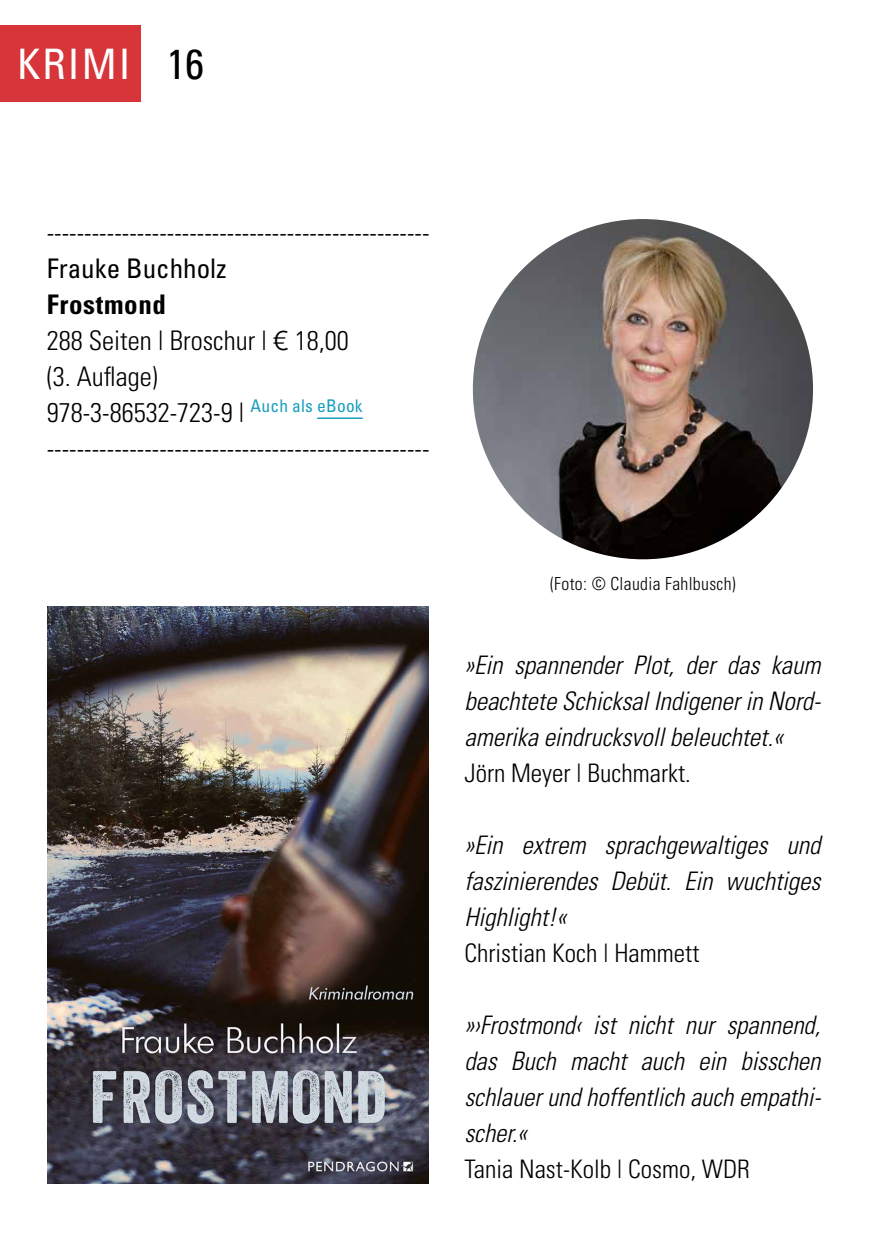
<style>
.page{position:relative;width:893px;height:1259px;background:#fff}
.page>*{position:absolute;margin:0;border:0;box-sizing:border-box;transform-origin:0 0}
.t1{font:condensed 42px "Univers";letter-spacing:.05em;color:#fff}
.t2{font:300 condensed 27px/36px "Univers";color:#000}
.t3{font:condensed 27px "Univers";color:#000}
.t4{font:italic 300 condensed 25.5px/36px "Univers";color:#000;text-align:justify}
.t5{font:300 condensed 25.5px "Univers";color:#000}
.t6{font:300 condensed 18px "Univers";letter-spacing:.02em;color:#000}
.s1{color:#000}
.s2{font-weight:700}
.s3{font-family:"Avenir Next";font-weight:400;font-stretch:normal}
</style>
<div class="page">
<div style="left:0;top:26px;width:141px;height:76px;background:#d8353a"></div>
<hr style="left:317px;top:417px;width:46px;height:2px;background:#189ebd">
<img style="left:473px;top:219px;width:340px;height:340px;border-radius:170px">
<img style="left:48px;top:606px;width:380px;height:577px">
<h1 class="t1" style="left:17px;top:38px;width:189px">KRIMI <span class="s1">16</span></h1>
<p class="t2" style="left:47px;top:214px;width:384px">---------------------------------------------------</p>
<p class="t3" style="left:47px;top:251px;width:181px">Frauke Buchholz</p>
<p class="t2" style="left:47px;top:286px;width:384px"><span class="s2">Frostmond<br></span>288 Seiten | Broschur | <span class="s3">€</span> 18,00<br>(3. Auflage)<br>978-3-86532-723-9 | <sup>Auch</sup> <sup>als</sup> <sup>eBook </sup>---------------------------------------------------</p>
<p class="t6" style="left:550px;top:573px;width:187px">(Foto: © Claudia Fahlbusch)</p>
<p class="t4" style="left:464px;top:647px;width:358px">»Ein spannender Plot, der das kaum beachtete Schicksal Indigener in Nord&shy;amerika eindrucksvoll beleuchtet.«</p>
<p class="t5" style="left:464px;top:758px;width:228px">Jörn Meyer | Buchmarkt.</p>
<p class="t4" style="left:464px;top:827px;width:358px">»Ein extrem sprachgewaltiges und faszinierendes Debüt. Ein wuchtiges Highlight!«</p>
<p class="t5" style="left:464px;top:938px;width:237px">Christian Koch | Hammett</p>
<p class="t4" style="left:464px;top:1007px;width:358px">»›Frostmond‹ ist nicht nur spannend, das Buch macht auch ein bisschen schlauer und hoffentlich auch empathi&shy;scher.«</p>
<p class="t5" style="left:464px;top:1154px;width:287px">Tania Nast-Kolb | Cosmo, WDR</p>
</div>
